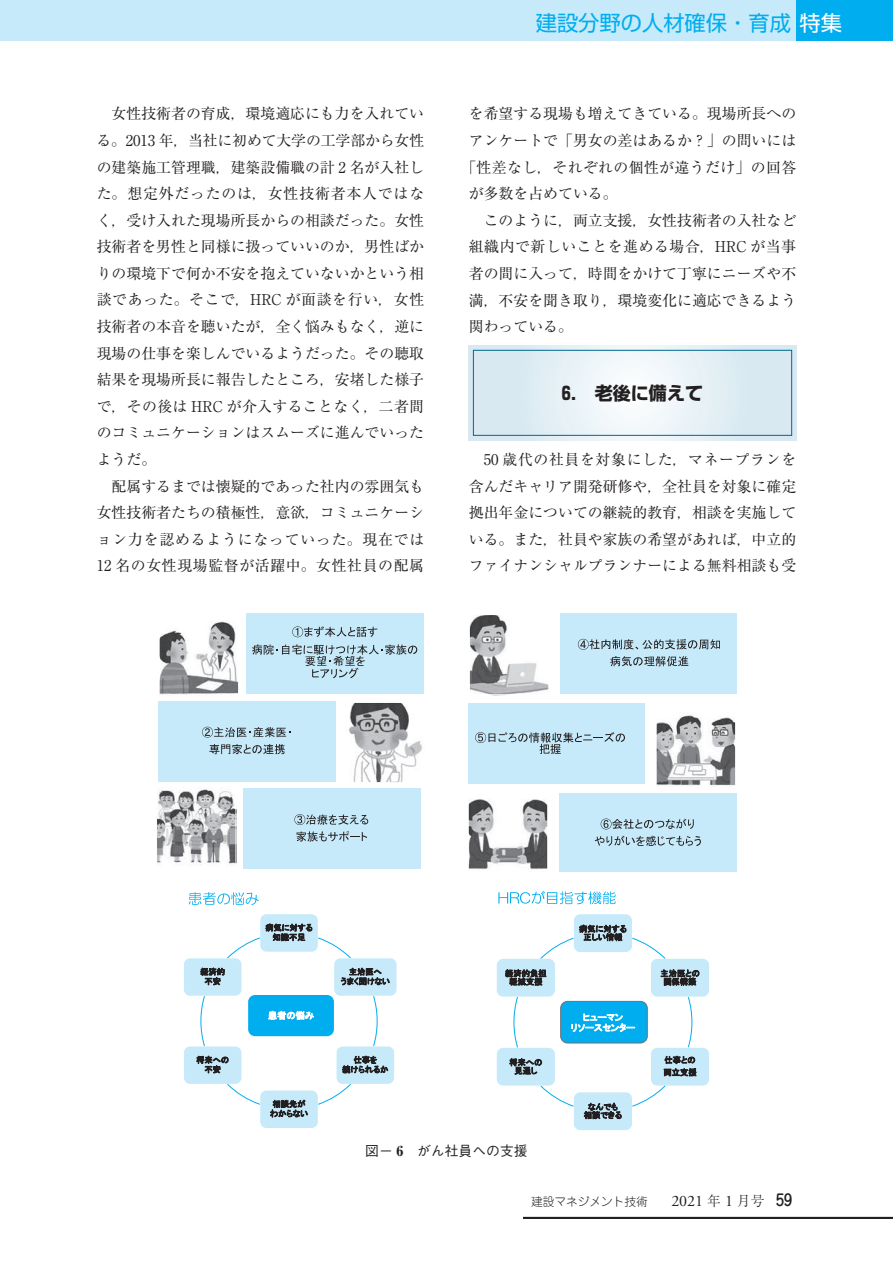
<style>
.page{position:relative;width:893px;height:1263px;background:#fff}
.page>*{position:absolute;margin:0;border:0;box-sizing:border-box;transform-origin:0 0}
.t1{font:21.3px "Shin Go Pr 6 N";color:#00aeef}
.t2{font:700 18px "Shin Go Pr 6 N";color:#231f20}
.t3{font:14.85px/26.5px "Ryumin Pr 6 N";color:#231f20;text-align:justify}
.t4{font:14.85px "Ryumin Pr 6 N";letter-spacing:.025em;color:#231f20}
.t5{font:14.85px "Ryumin Pr 6 N";letter-spacing:.04em;color:#231f20}
.t6{font:500 13.8px "Gothic BBB Pr 6 N";color:#231f20}
.t7{font:300 11.7px "Jun 101 Pro";color:#231f20}
.s1{color:#fff}
.s2{font-family:"Ryumin Pr 6 N";font-weight:800}
.s3{font-family:"Adobe Garamond Pro";font-weight:400;font-size:15.9px}
.s4{font-family:"Ryumin Pr 6 N";font-size:13.8px}
.s5{font-family:"Jun 34 Pro";font-weight:500;font-size:15.9px}
</style>
<div class="page">
<div style="left:795px;top:0;width:98px;height:40px;background:#00aeef"></div>
<div style="left:0;top:0;width:795px;height:40px;background:#c6eafa"></div>
<svg style="left:469px;top:345px;width:327px;height:95px;background:#dbeaf1"></svg>
<svg style="left:475px;top:352px;width:315px;height:82px"></svg>
<div style="left:473px;top:350px;width:319px;height:86px;border:1px solid #006991"></div>
<div style="left:561px;top:613px;width:176px;height:81px;background:#c6eafa"></div>
<svg style="left:578px;top:639px;width:142px;height:11px"></svg>
<svg style="left:610px;top:656px;width:78px;height:10px"></svg>
<img style="left:471px;top:616px;width:76px;height:77px">
<div style="left:469px;top:614px;width:80px;height:81px;border:1px solid #fff"></div>
<div style="left:469px;top:703px;width:176px;height:81px;background:#c6eafa"></div>
<svg style="left:475px;top:732px;width:150px;height:22px"></svg>
<img style="left:658px;top:715px;width:76px;height:70px">
<div style="left:656px;top:706px;width:80px;height:81px;border:1px solid #fff"></div>
<div style="left:559px;top:793px;width:177px;height:79px;background:#c6eafa"></div>
<svg style="left:601px;top:818px;width:93px;height:11px"></svg>
<svg style="left:595px;top:836px;width:106px;height:10px"></svg>
<svg style="left:469px;top:799px;width:79px;height:70px"></svg>
<svg style="left:498px;top:891px;width:117px;height:13px"></svg>
<div style="left:561px;top:1001px;width:86px;height:42px;background:#00aeef;border-radius:7px"></div>
<div style="left:560px;top:1001px;width:88px;height:42px;border:1px solid #707174;border-radius:7px"></div>
<div style="left:574px;top:914px;width:58px;height:38px;background:#c6eafa;border-radius:6px"></div>
<svg style="left:632px;top:938px;width:33px;height:21px"></svg>
<div style="left:651px;top:959px;width:58px;height:37px;background:#c6eafa;border-radius:6px"></div>
<svg style="left:661px;top:969px;width:38px;height:16px"></svg>
<svg style="left:688px;top:997px;width:5px;height:51px"></svg>
<div style="left:651px;top:1048px;width:58px;height:37px;background:#c6eafa;border-radius:6px"></div>
<svg style="left:664px;top:1056px;width:32px;height:20px"></svg>
<svg style="left:632px;top:1085px;width:33px;height:21px"></svg>
<div style="left:574px;top:1092px;width:58px;height:38px;background:#c6eafa;border-radius:6px"></div>
<svg style="left:584px;top:1103px;width:37px;height:16px"></svg>
<svg style="left:540px;top:1085px;width:34px;height:21px"></svg>
<div style="left:497px;top:1048px;width:58px;height:37px;background:#c6eafa;border-radius:6px"></div>
<svg style="left:509px;top:1058px;width:33px;height:17px"></svg>
<svg style="left:513px;top:997px;width:5px;height:51px"></svg>
<div style="left:497px;top:959px;width:58px;height:37px;background:#c6eafa;border-radius:6px"></div>
<svg style="left:505px;top:969px;width:41px;height:16px"></svg>
<svg style="left:540px;top:925px;width:86px;height:34px"></svg>
<svg style="left:571px;top:1014px;width:64px;height:18px"></svg>
<div style="left:246px;top:613px;width:178px;height:80px;background:#c6eafa"></div>
<svg style="left:292px;top:626px;width:85px;height:11px"></svg>
<svg style="left:252px;top:644px;width:165px;height:34px"></svg>
<img style="left:161px;top:621px;width:76px;height:73px">
<div style="left:159px;top:615px;width:80px;height:81px;border:1px solid #fff"></div>
<div style="left:158px;top:701px;width:178px;height:80px;background:#c6eafa"></div>
<svg style="left:202px;top:727px;width:88px;height:11px"></svg>
<svg style="left:209px;top:744px;width:76px;height:10px"></svg>
<img style="left:349px;top:704px;width:73px;height:77px">
<div style="left:344px;top:702px;width:80px;height:81px;border:1px solid #fff"></div>
<div style="left:243px;top:789px;width:177px;height:80px;background:#c6eafa"></div>
<svg style="left:294px;top:814px;width:74px;height:11px"></svg>
<svg style="left:297px;top:831px;width:70px;height:10px"></svg>
<img style="left:158px;top:789px;width:76px;height:76px">
<div style="left:156px;top:786px;width:80px;height:81px;border:1px solid #fff"></div>
<svg style="left:189px;top:892px;width:70px;height:13px"></svg>
<div style="left:260px;top:914px;width:58px;height:38px;background:#c6eafa;border-radius:6px"></div>
<svg style="left:266px;top:924px;width:46px;height:17px"></svg>
<svg style="left:318px;top:937px;width:33px;height:21px"></svg>
<div style="left:334px;top:958px;width:62px;height:38px;background:#c6eafa;border-radius:6px"></div>
<svg style="left:341px;top:968px;width:49px;height:17px"></svg>
<svg style="left:373px;top:996px;width:5px;height:50px"></svg>
<div style="left:337px;top:1046px;width:57px;height:38px;background:#c6eafa;border-radius:6px"></div>
<svg style="left:342px;top:1056px;width:46px;height:18px"></svg>
<svg style="left:318px;top:1084px;width:33px;height:20px"></svg>
<div style="left:260px;top:1090px;width:58px;height:38px;background:#c6eafa;border-radius:6px"></div>
<svg style="left:270px;top:1100px;width:38px;height:17px"></svg>
<svg style="left:227px;top:1084px;width:33px;height:20px"></svg>
<div style="left:184px;top:1046px;width:57px;height:38px;background:#c6eafa;border-radius:6px"></div>
<svg style="left:196px;top:1056px;width:32px;height:17px"></svg>
<svg style="left:200px;top:996px;width:5px;height:50px"></svg>
<div style="left:184px;top:958px;width:57px;height:38px;background:#c6eafa;border-radius:6px"></div>
<svg style="left:201px;top:968px;width:24px;height:17px"></svg>
<svg style="left:227px;top:937px;width:33px;height:21px"></svg>
<div style="left:248px;top:995px;width:86px;height:41px;background:#00aeef;border-radius:7px"></div>
<svg style="left:268px;top:1011px;width:46px;height:9px"></svg>
<hr style="left:523px;top:1217px;width:370px;height:2px;background:#231f20">
<p class="t3" style="left:97px;top:100px;width:329px;text-indent:15px">女性技術者の育成，環境適応にも力を入れている。2013 年，当社に初めて大学の工学部から女性の建築施工管理職，建築設備職の計 2 名が入社した。想定外だったのは，女性技術者本人ではなく，受け入れた現場所長からの相談だった。女性技術者を男性と同様に扱っていいのか，男性ばかりの環境下で何か不安を抱えていないかという相談であった。そこで，HRC が面談を行い，女性技術者の本音を聴いたが，全く悩みもなく，逆に現場の仕事を楽しんでいるようだった。その聴取結果を現場所長に報告したところ，安堵した様子で，その後は HRC が介入することなく，二者間のコミュニケーションはスムーズに進んでいったようだ。</p>
<p class="t3" style="left:97px;top:472px;width:329px;text-indent:15px">配属するまでは懐疑的であった社内の雰囲気も女性技術者たちの積極性，意欲，コミュニケーション力を認めるようになっていった。現在では12 名の女性現場監督が活躍中。女性社員の配属</p>
<h1 class="t1" style="left:536px;top:6px;width:308px">建設分野の人材確保・育成<span class="s1">特集</span></h1>
<p class="t3" style="left:469px;top:100px;width:329px">を希望する現場も増えてきている。現場所長への</p>
<p class="t3" style="left:469px;top:126px;width:329px">アンケートで「男女の差はあるか？」の問いには</p>
<p class="t4" style="left:461px;top:155px;width:336px">「性差なし，それぞれの個性が違うだけ」の回答</p>
<p class="t3" style="left:469px;top:180px;width:150px">が多数を占めている。</p>
<p class="t3" style="left:484px;top:206px;width:314px">このように，両立支援，女性技術者の入社など</p>
<p class="t5" style="left:469px;top:235px;width:329px">組織内で新しいことを進める場合，HRC が当事</p>
<p class="t3" style="left:469px;top:259px;width:329px">者の間に入って，時間をかけて丁寧にニーズや不</p>
<p class="t3" style="left:469px;top:286px;width:329px">満，不安を聞き取り，環境変化に適応できるよう</p>
<p class="t3" style="left:469px;top:312px;width:106px">関わっている。</p>
<p class="t2" style="left:562px;top:379px;width:143px">6.　老後に備えて</p>
<p class="t3" style="left:469px;top:445px;width:329px;text-indent:15px">50 歳代の社員を対象にした，マネープランを含んだキャリア開発研修や，全社員を対象に確定拠出年金についての継続的教育，相談を実施している。また，社員や家族の希望があれば，中立的ファイナンシャルプランナーによる無料相談も受</p>
<p class="t6" style="left:365px;top:1140px;width:164px">図－ <span class="s2">6</span>　がん社員への支援</p>
<p class="t7" style="left:531px;top:1192px;width:262px">建設マネジメント技術　　<span class="s3">2021</span> <span class="s4">年</span> <span class="s3">1</span> <span class="s4">月号</span> <span class="s5">59</span></p>
</div>
